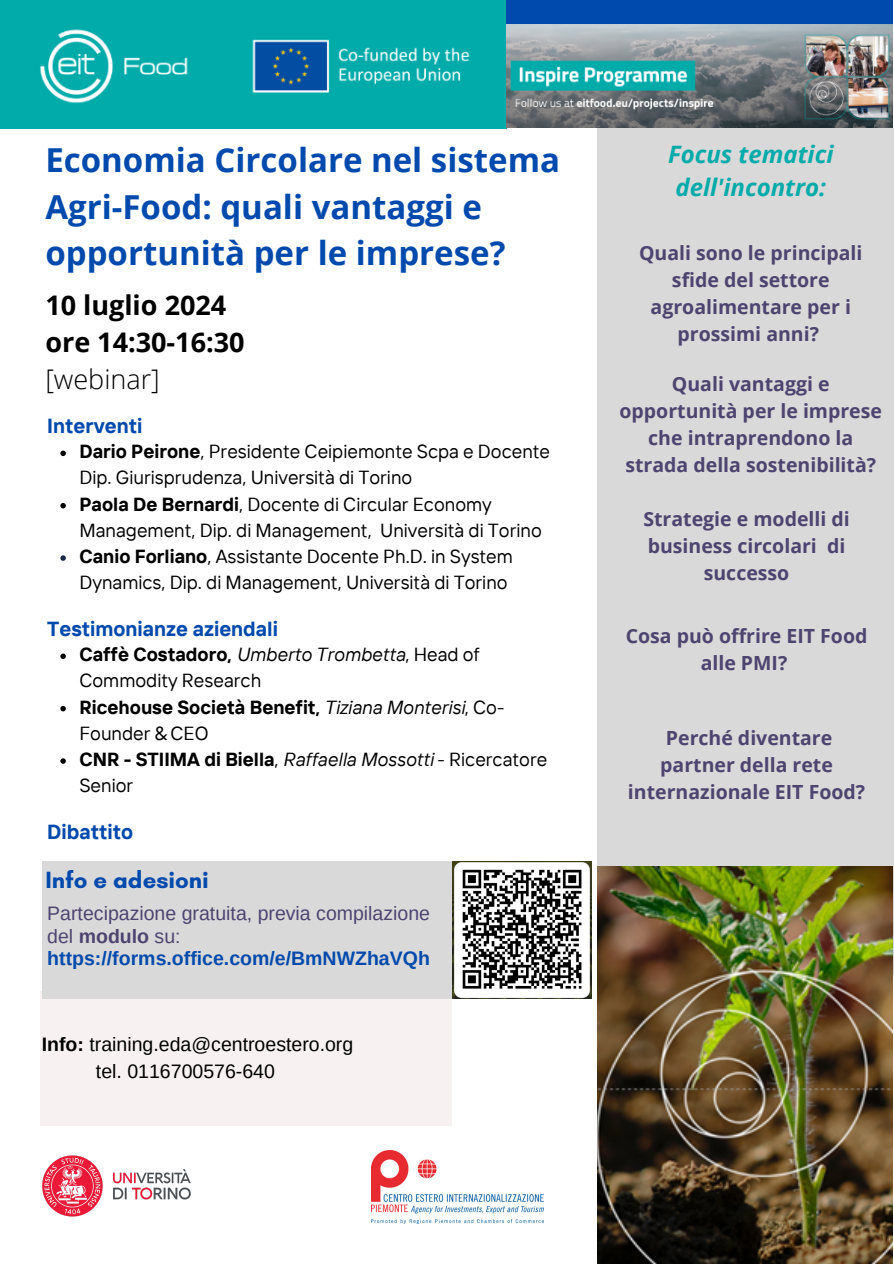
<style>
.page{position:relative;width:894px;height:1264px;background:#fff}
.page>*{position:absolute;margin:0;border:0;box-sizing:border-box;transform-origin:0 0}
.t1{font:700 33px/46.2px "Open Sans";color:#004aad}
.t2{font:700 27px/37.2px "Open Sans";color:#000}
.t3{font:italic 700 24px/32.7px "Open Sans";color:#03abaa;text-align:center}
.t4{font:700 24px "Glacial Indifference";color:#004aad}
.t5{font:700 20.4px "TT Interphases";color:#004aad}
.t6{font:700 19.5px/27px "Open Sans";color:#4e4470;text-align:center}
.t7{font:19.5px/22.5px "Arimo";color:#4e4470}
.t8{font:19.5px "Arimo";color:#000}
.t9{font:18.9px/26.1px "TT Interphases";color:#000}
.t10{font:700 18.9px/26.1px "TT Interphases";color:#000}
.s1{font-weight:300}
.s2{font-weight:700}
.s3{font-style:italic}
.s4{font-weight:400;font-style:italic}
.s5{font-weight:400}
.s6{font-weight:700;color:#004aad}
</style>
<div class="page">
<div style="left:597px;top:128px;width:296px;height:846px;background:#d9d9d9"></div>
<img style="left:371px;top:1150px;width:172px;height:73px">
<img style="left:0;top:0;width:506px;height:128px">
<img style="left:506px;top:24px;width:386px;height:104px">
<div style="left:506px;top:0;width:386px;height:24px;background:#004aad"></div>
<img style="left:597px;top:866px;width:295px;height:397px">
<div style="left:40px;top:991px;width:412px;height:134px;background:#f8f1f1"></div>
<div style="left:42px;top:861px;width:411px;height:138px;background:#d9d9d9"></div>
<img style="left:452px;top:861px;width:139px;height:137px">
<img style="left:40px;top:1125px;width:180px;height:92px">
<svg style="left:60px;top:450px;width:6px;height:6px"></svg>
<svg style="left:60px;top:503px;width:6px;height:5px"></svg>
<svg style="left:60px;top:555px;width:6px;height:6px"></svg>
<svg style="left:60px;top:653px;width:6px;height:6px"></svg>
<svg style="left:60px;top:706px;width:6px;height:5px"></svg>
<svg style="left:60px;top:758px;width:6px;height:5px"></svg>
<p class="t1" style="left:45px;top:136px;width:516px">Economia Circolare nel sistema<br>Agri-Food: quali vantaggi e opportunità per le imprese?</p>
<p class="t2" style="left:45px;top:285px;width:201px">10 luglio 2024 ore 14:30-16:30 <span class="s1">[webinar]</span></p>
<p class="t5" style="left:47px;top:413px;width:97px">Interventi</p>
<h4 class="t9" style="left:79px;top:438px;width:472px"><span class="s2">Dario Peirone</span>, Presidente Ceipiemonte Scpa e Docente<br>Dip. Giurisprudenza, Università di Torino</h4>
<p class="t9" style="left:79px;top:490px;width:463px"><span class="s2">Paola De Bernardi</span>, Docente di Circular Economy<br>Management, Dip. di Management, Università di Torino</p>
<p class="t9" style="left:79px;top:543px;width:435px"><span class="s2">Canio Forliano</span>, Assistante Docente Ph.D. in System<br>Dynamics, Dip. di Management, Università di Torino</p>
<p class="t5" style="left:47px;top:615px;width:232px">Testimonianze aziendali</p>
<h4 class="t9" style="left:79px;top:641px;width:402px"><span class="s2">Caffè Costadoro,</span> <span class="s3">Umberto Trombetta</span>, Head of<br>Commodity Research</h4>
<p class="t10" style="left:79px;top:693px;width:426px">Ricehouse Società Benefit, <span class="s4">Tiziana Monterisi</span><span class="s5">, Co-<br>Founder &amp; CEO</span></p>
<h3 class="t9" style="left:79px;top:745px;width:469px"><span class="s2">CNR - STIIMA di Biella</span>, <span class="s3">Raffaella Mossotti</span> - Ricercatore<br>Senior</h3>
<p class="t5" style="left:47px;top:818px;width:87px">Dibattito</p>
<h3 class="t4" style="left:45px;top:865px;width:165px">Info e adesioni</h3>
<h4 class="t7" style="left:47px;top:902px;width:384px">Partecipazione gratuita, previa compilazione del <span class="s2">modulo</span> su: <span class="s6">https://forms.office.com/e/BmNWZhaVQh</span></h4>
<h4 class="t8" style="left:42px;top:1033px;width:313px"><span class="s2">Info:</span> training.eda@centroestero.org</h4>
<p class="t8" style="left:96px;top:1060px;width:180px">tel. 0116700576-640</p>
<p class="t3" style="left:668px;top:137px;width:167px">Focus tematici dell'incontro:</p>
<h4 class="t6" style="left:639px;top:239px;width:225px">Quali sono le principali sfide del settore agroalimentare per i prossimi anni?</h4>
<h4 class="t6" style="left:619px;top:370px;width:264px">Quali vantaggi e opportunità per le imprese che intraprendono la strada della sostenibilità?</h4>
<p class="t6" style="left:643px;top:505px;width:208px">Strategie e modelli di business circolari di successo</p>
<p class="t6" style="left:625px;top:621px;width:243px">Cosa può offrire EIT Food alle PMI?</p>
<h4 class="t6" style="left:627px;top:724px;width:239px">Perché diventare partner della rete internazionale EIT Food?</h4>
</div>
